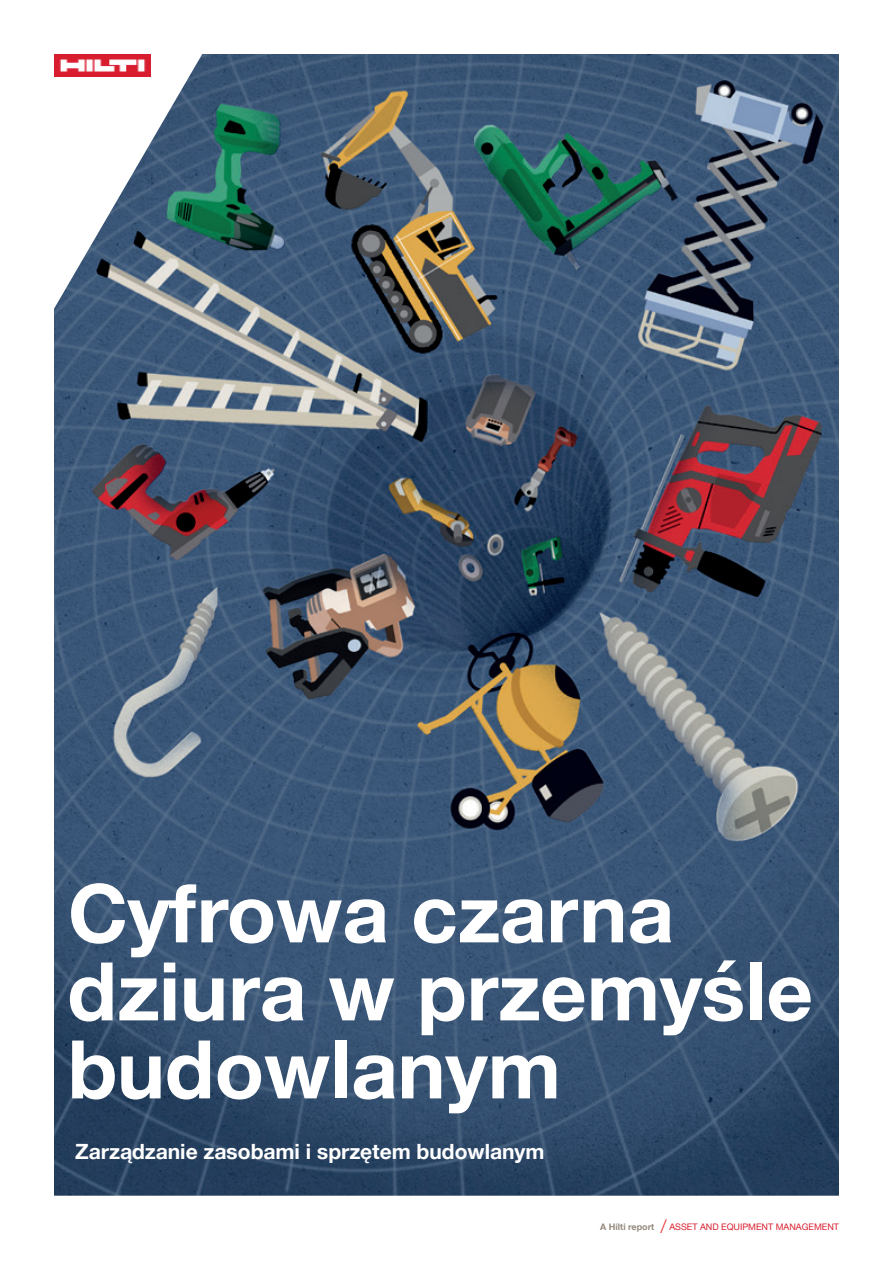
<style>
.page{position:relative;width:893px;height:1263px;background:#fff}
.page>*{position:absolute;margin:0;border:0;box-sizing:border-box;transform-origin:0 0}
.t1{font:700 81px/78px "Hilti";color:#fff}
.t2{font:700 21px "Hilti";color:#fff}
.t3{font:9px "Hilti";color:#d81f2e}
.s1{font-weight:700;color:#958b7e}
.s2{font-size:15px;color:#ee2d2d}
</style>
<div class="page">
<img style="left:54px;top:54px;width:785px;height:1142px">
<svg style="left:54px;top:54px;width:180px;height:347px"></svg>
<img style="left:54px;top:54px;width:97px;height:23px">
<h1 class="t1" style="left:68px;top:875px;width:747px">Cyfrowa czarna dziura w przemyśle budowlanym</h1>
<h2 class="t2" style="left:75px;top:1139px;width:471px">Zarządzanie zasobami i sprzętem budowlanym</h2>
<p class="t3" style="left:600px;top:1222px;width:240px"><span class="s1">A Hilti report</span> <span class="s2">/</span> ASSET AND EQUIPMENT MANAGEMENT</p>
</div>
